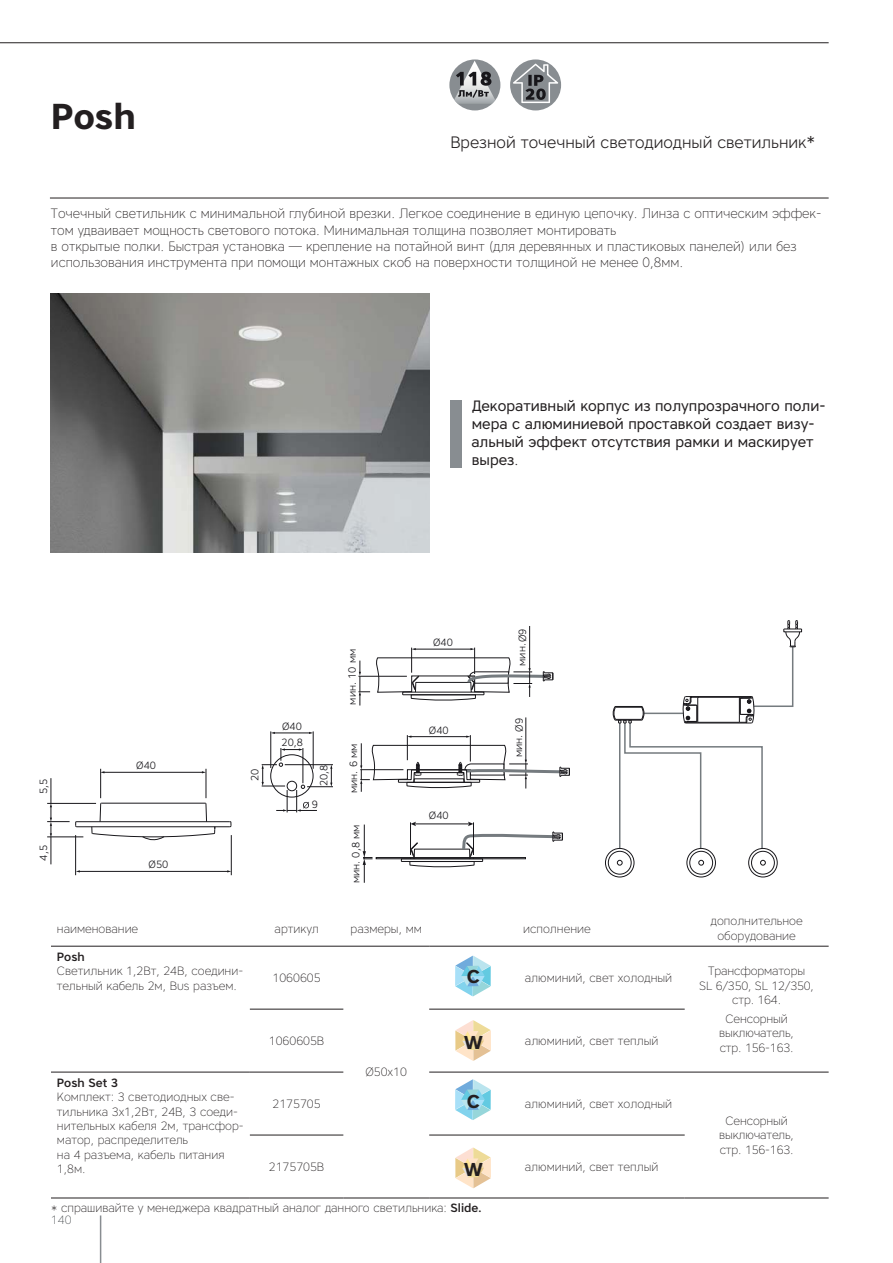
<style>
.page{position:relative;width:893px;height:1263px;background:#fff}
.page>*{position:absolute;margin:0;border:0;box-sizing:border-box;transform-origin:0 0}
.t1{font:700 36px "Core Sans A65";color:#231f20}
.t2{font:700 18.6px "Core Sans A65";color:#231f20}
.t3{font:300 16.5px "Core Sans A35";color:#231f20}
.t4{font:15px/18px "Core Sans A45";color:#231f20}
.t5{font:200 13.5px/16.2px "Core Sans A25";color:#231f20}
.t6{font:200 12px/14.4px "Core Sans A25";color:#231f20;text-align:center}
.t7{font:500 12px "Core Sans A55";color:#231f20}
.t8{font:200 12px "Core Sans A25";color:#505457}
.t9{font:300 10.5px/15.5px "Core Sans A35";color:#18171b}
.s1{font-family:"Core Sans A35";font-weight:300;font-size:13.5px}
.s2{font-family:"Core Sans A55";font-weight:500}
</style>
<div class="page">
<hr style="left:50px;top:198px;width:778px;height:1px;background:#231f20">
<hr style="left:0;top:43px;width:828px;height:1px;background:#231f20">
<hr style="left:51px;top:946px;width:378px;height:1px;background:#231f20">
<hr style="left:343px;top:1198px;width:86px;height:1px;background:#231f20">
<hr style="left:429px;top:946px;width:399px;height:1px;background:#231f20">
<hr style="left:250px;top:1009px;width:93px;height:1px;background:#231f20">
<hr style="left:429px;top:1009px;width:256px;height:1px;background:#231f20">
<hr style="left:51px;top:1072px;width:199px;height:1px;background:#231f20">
<hr style="left:51px;top:1198px;width:199px;height:1px;background:#231f20">
<hr style="left:250px;top:1072px;width:93px;height:1px;background:#231f20">
<hr style="left:429px;top:1072px;width:399px;height:1px;background:#231f20">
<hr style="left:685px;top:1198px;width:143px;height:1px;background:#231f20">
<hr style="left:250px;top:1135px;width:93px;height:1px;background:#231f20">
<hr style="left:250px;top:1198px;width:93px;height:1px;background:#231f20">
<hr style="left:429px;top:1135px;width:256px;height:1px;background:#231f20">
<hr style="left:429px;top:1198px;width:256px;height:1px;background:#231f20">
<svg style="left:612px;top:620px;width:190px;height:230px"></svg>
<div style="left:608px;top:851px;width:23px;height:24px;border:1px solid #18171b;border-radius:50%"></div>
<div style="left:605px;top:848px;width:29px;height:29px;border:1px solid #18171b;border-radius:50%"></div>
<svg style="left:617px;top:860px;width:5px;height:6px"></svg>
<div style="left:689px;top:851px;width:24px;height:24px;border:1px solid #18171b;border-radius:50%"></div>
<div style="left:686px;top:848px;width:30px;height:29px;border:1px solid #18171b;border-radius:50%"></div>
<svg style="left:698px;top:860px;width:6px;height:6px"></svg>
<div style="left:751px;top:851px;width:24px;height:24px;border:1px solid #18171b;border-radius:50%"></div>
<div style="left:748px;top:848px;width:29px;height:29px;border:1px solid #18171b;border-radius:50%"></div>
<svg style="left:760px;top:860px;width:6px;height:6px"></svg>
<hr style="left:231px;top:835px;width:1px;height:40px;background:#18171b">
<hr style="left:79px;top:871px;width:149px;height:1px;background:#18171b">
<hr style="left:75px;top:835px;width:1px;height:40px;background:#18171b">
<hr style="left:47px;top:837px;width:36px;height:1px;background:#18171b">
<hr style="left:47px;top:803px;width:49px;height:1px;background:#18171b">
<hr style="left:77px;top:821px;width:153px;height:1px;background:#18171b">
<hr style="left:77px;top:826px;width:153px;height:1px;background:#18171b">
<svg style="left:229px;top:821px;width:3px;height:7px"></svg>
<svg style="left:47px;top:778px;width:31px;height:86px"></svg>
<svg style="left:91px;top:769px;width:124px;height:72px"></svg>
<img style="left:51px;top:294px;width:378px;height:259px">
<hr style="left:529px;top:626px;width:1px;height:43px;background:#18171b">
<svg style="left:262px;top:748px;width:71px;height:64px"></svg>
<div style="left:270px;top:754px;width:43px;height:43px;border:1px solid #18171b;border-radius:50%"></div>
<hr style="left:313px;top:731px;width:1px;height:38px;background:#18171b">
<hr style="left:274px;top:733px;width:36px;height:1px;background:#18171b">
<hr style="left:270px;top:731px;width:1px;height:37px;background:#18171b">
<svg style="left:358px;top:640px;width:212px;height:243px"></svg>
<div style="left:510px;top:59px;width:51px;height:51px;background:#888d91;border-radius:50%"></div>
<svg style="left:513px;top:64px;width:45px;height:39px"></svg>
<div style="left:449px;top:59px;width:51px;height:51px;background:#888d91;border-radius:50%"></div>
<img style="left:454px;top:61px;width:41px;height:43px">
<svg style="left:456px;top:72px;width:35px;height:26px"></svg>
<div style="left:450px;top:400px;width:12px;height:68px;background:#888d91"></div>
<svg style="left:455px;top:1020px;width:36px;height:41px"></svg>
<svg style="left:455px;top:956px;width:36px;height:40px"></svg>
<svg style="left:455px;top:1079px;width:36px;height:41px"></svg>
<svg style="left:455px;top:1147px;width:36px;height:41px"></svg>
<hr style="left:100px;top:1215px;width:1px;height:47px;background:#888d91">
<h1 class="t1" style="left:51px;top:95px;width:86px">Posh</h1>
<h3 class="t3" style="left:450px;top:133px;width:366px">Врезной точечный светодиодный светильник*</h3>
<p class="t5" style="left:51px;top:206px;width:772px">Точечный светильник с минимальной глубиной врезки. Легкое соединение в единую цепочку. Линза с оптическим эффек&shy;том удваивает мощность светового потока. Минимальная толщина позволяет монтировать<br>в открытые полки. Быстрая установка — крепление на потайной винт (для деревянных и пластиковых панелей) или без использования инструмента при помощи монтажных скоб на поверхности толщиной не менее 0,8мм.</p>
<p class="t4" style="left:471px;top:397px;width:355px">Декоративный корпус из полупрозрачного поли&shy;мера с алюминиевой проставкой создает визу&shy;альный эффект отсутствия рамки и маскирует вырез<span class="s1">.</span></p>
<p class="t9" style="left:36px;top:794px;width:17px;rotate:-90deg">5,5</p>
<p class="t9" style="left:36px;top:861px;width:17px;rotate:-90deg">4,5</p>
<p class="t9" style="left:136px;top:757px;width:21px">Ø40</p>
<p class="t9" style="left:149px;top:857px;width:21px">Ø50</p>
<p class="t9" style="left:281px;top:719px;width:23px">Ø40<br>20,8</p>
<p class="t9" style="left:247px;top:781px;width:14px;rotate:-90deg">20</p>
<p class="t9" style="left:316px;top:786px;width:23px;rotate:-90deg">20,8</p>
<p class="t9" style="left:312px;top:797px;width:8px">9</p>
<p class="t9" style="left:344px;top:705px;width:57px;rotate:-90deg">мин. 10 мм</p>
<p class="t9" style="left:346px;top:793px;width:51px;rotate:-90deg">мин. 6 мм</p>
<p class="t9" style="left:348px;top:883px;width:60px;rotate:-90deg">мин. 0,8 мм</p>
<p class="t9" style="left:433px;top:635px;width:21px">Ø40</p>
<p class="t9" style="left:514px;top:666px;width:39px;rotate:-90deg">мин.Ø9</p>
<p class="t9" style="left:429px;top:722px;width:21px">Ø40</p>
<p class="t9" style="left:429px;top:808px;width:21px">Ø40</p>
<p class="t9" style="left:511px;top:757px;width:40px;rotate:-90deg">мин. Ø9</p>
<p class="t6" style="left:57px;top:921px;width:83px">наименование</p>
<p class="t6" style="left:275px;top:921px;width:45px">артикул</p>
<p class="t6" style="left:351px;top:921px;width:73px">размеры, мм</p>
<p class="t6" style="left:523px;top:921px;width:69px">исполнение</p>
<p class="t6" style="left:710px;top:914px;width:94px">дополнительное оборудование</p>
<p class="t7" style="left:57px;top:950px;width:29px">Posh</p>
<p class="t6" style="left:57px;top:964px;width:188px;text-align:left">Светильник 1,2Вт, 24В, соедини&shy;тельный кабель 2м, Bus разъем.</p>
<p class="t6" style="left:273px;top:971px;width:50px">1060605</p>
<p class="t6" style="left:525px;top:971px;width:149px">алюминий, свет холодный</p>
<p class="t6" style="left:699px;top:964px;width:116px">Трансформаторы<br>SL 6/350, SL 12/350, стр. 164.</p>
<p class="t6" style="left:719px;top:1012px;width:76px">Сенсорный выключатель, стр. 156-163.</p>
<h2 class="t2" style="left:467px;top:966px;width:15px">С</h2>
<h2 class="t2" style="left:464px;top:1032px;width:21px">W</h2>
<p class="t6" style="left:269px;top:1034px;width:57px">1060605В</p>
<p class="t6" style="left:525px;top:1034px;width:135px">алюминий, свет теплый</p>
<p class="t6" style="left:365px;top:1065px;width:43px">Ø50х10</p>
<p class="t7" style="left:57px;top:1076px;width:63px">Posh Set 3</p>
<p class="t6" style="left:57px;top:1090px;width:188px;text-align:left">Комплект: 3 светодиодных све&shy;тильника 3х1,2Вт, 24В, 3 соеди&shy;нительных кабеля 2м, трансфор&shy;матор, распределитель<br>на 4 разъема, кабель питания<br>1,8м.</p>
<p class="t6" style="left:273px;top:1097px;width:50px">2175705</p>
<p class="t6" style="left:525px;top:1097px;width:149px">алюминий, свет холодный</p>
<h2 class="t2" style="left:467px;top:1090px;width:15px">С</h2>
<p class="t6" style="left:269px;top:1160px;width:57px">2175705В</p>
<p class="t6" style="left:525px;top:1160px;width:135px">алюминий, свет теплый</p>
<h2 class="t2" style="left:464px;top:1159px;width:21px">W</h2>
<p class="t6" style="left:719px;top:1114px;width:76px">Сенсорный выключатель, стр. 156-163.</p>
<p class="t6" style="left:51px;top:1201px;width:432px">* спрашивайте у менеджера квадратный аналог данного светильника: <span class="s2">Slide.</span></p>
<p class="t8" style="left:51px;top:1213px;width:22px">140</p>
</div>
